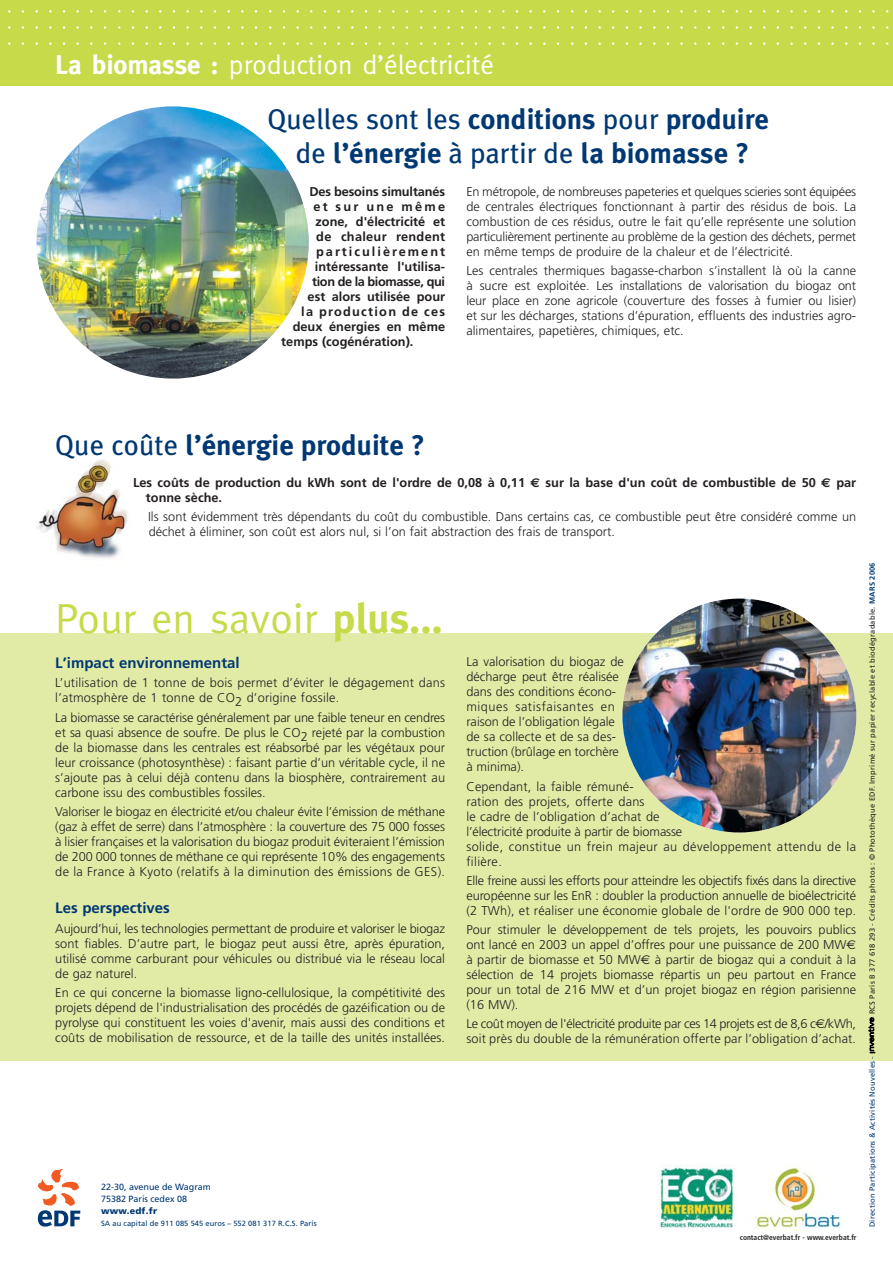
<style>
.page{position:relative;width:893px;height:1262px;background:#fff}
.page>*{position:absolute;margin:0;border:0;box-sizing:border-box;transform-origin:0 0}
.t1{font:42px "Meta";color:#c7db4a}
.t2{font:700 28.5px/34.2px "Meta Plus";color:#003874;text-align:center}
.t3{font:27px "Meta";color:#fff}
.t4{font:700 15px "Frutiger";color:#003874}
.t5{font:300 12.75px/15px "Frutiger";color:#231f20;text-align:justify}
.t6{font:700 12.75px/15px "Frutiger";color:#231f20}
.t7{font:700 12.75px "Frutiger";letter-spacing:-.03em;color:#231f20}
.t8{font:700 12.75px "Frutiger";letter-spacing:.1em;color:#231f20}
.t9{font:700 12.75px "Frutiger";letter-spacing:.02em;color:#231f20}
.t10{font:700 12.75px "Frutiger";letter-spacing:.155em;color:#231f20}
.t11{font:700 12.75px "Frutiger";letter-spacing:.18em;color:#231f20}
.t12{font:9px/12px "Frutiger";color:#003874}
.t13{font:900 9px "Frutiger";letter-spacing:.025em;color:#003874}
.t14{font:7.5px "Frutiger";letter-spacing:.03em;color:#231f20}
.t15{font:7.5px "Frutiger";letter-spacing:.01em;color:#003874}
.t16{font:7.5px "Frutiger";letter-spacing:.03em;color:#003874}
.t17{font:700 condensed 7.5px "Frutiger";color:#231f20}
.s1{font-weight:700}
.s2{font-weight:400}
.s3{font-family:"Euro Sans"}
.s4{font-family:"Euro Sans";font-weight:400}
.s5{font-weight:700;color:#003874}
</style>
<div class="page">
<img style="left:657px;top:1164px;width:79px;height:65px">
<img style="left:755px;top:1164px;width:87px;height:66px">
<svg style="left:38px;top:1169px;width:42px;height:57px"></svg>
<div style="left:0;top:0;width:892px;height:85px;background:#c7db4a"></div>
<div style="left:0;top:633px;width:892px;height:428px;background:#e1eba6"></div>
<img style="left:37px;top:460px;width:91px;height:99px">
<img style="left:622px;top:598px;width:234px;height:234px;border-radius:50%">
<img style="left:37px;top:106px;width:272px;height:272px;border-radius:50%">
<svg style="left:868px;top:1017px;width:7px;height:36px"></svg>
<h3 class="t3" style="left:55px;top:55px;width:440px"><span class="s1">La biomasse :</span> production d’électricité</h3>
<h2 class="t2" style="left:267px;top:103px;width:503px"><span class="s2">Quelles sont les</span> conditions <span class="s2">pour</span> produire <span class="s2">de</span> l’énergie <span class="s2">à partir de</span> la biomasse ?</h2>
<p class="t6" style="left:309px;top:185px;width:137px">Des besoins simultanés</p>
<p class="t11" style="left:313px;top:201px;width:133px">et sur une même</p>
<p class="t6" style="left:315px;top:215px;width:131px">zone, d'électricité et</p>
<p class="t9" style="left:316px;top:231px;width:130px">de chaleur rendent</p>
<p class="t10" style="left:316px;top:246px;width:130px">particulièrement</p>
<p class="t6" style="left:315px;top:260px;width:132px">intéressante l'utilisa-</p>
<p class="t7" style="left:312px;top:276px;width:134px">tion de la biomasse, qui</p>
<p class="t6" style="left:307px;top:290px;width:139px">est alors utilisée pour</p>
<p class="t8" style="left:301px;top:306px;width:145px">la production de ces</p>
<p class="t6" style="left:293px;top:320px;width:154px">deux énergies en même</p>
<p class="t6" style="left:281px;top:335px;width:134px">temps (cogénération).</p>
<p class="t5" style="left:466px;top:185px;width:391px">En métropole, de nombreuses papeteries et quelques scieries sont équipées de centrales électriques fonctionnant à partir des résidus de bois. La combustion de ces résidus, outre le fait qu’elle représente une solution particulièrement pertinente au problème de la gestion des déchets, permet en même temps de produire de la chaleur et de l’électricité.</p>
<p class="t5" style="left:466px;top:264px;width:391px">Les centrales thermiques bagasse-charbon s’installent là où la canne à sucre est exploitée. Les installations de valorisation du biogaz ont leur place en zone agricole (couverture des fosses à fumier ou lisier) et sur les décharges, stations d’épuration, effluents des industries agro&shy;alimentaires, papetières, chimiques, etc.</p>
<h2 class="t2" style="left:55px;top:429px;width:371px"><span class="s2">Que coûte</span> l’énergie produite ?</h2>
<p class="t6" style="left:146px;top:476px;width:711px;text-indent:-13px">Les coûts de production du kWh sont de l'ordre de 0,08 à 0,11 <span class="s3">€</span> sur la base d'un coût de combustible de 50 <span class="s3">€</span> par tonne sèche.</p>
<p class="t5" style="left:148px;top:510px;width:709px">Ils sont évidemment très dépendants du coût du combustible. Dans certains cas, ce combustible peut être considéré comme un déchet à éliminer, son coût est alors nul, si l’on fait abstraction des frais de transport.</p>
<h1 class="t1" style="left:55px;top:603px;width:389px">Pour en savoir <span class="s1">plus...</span></h1>
<p class="t4" style="left:55px;top:656px;width:186px">L’impact environnemental</p>
<p class="t5" style="left:55px;top:676px;width:391px">L’utilisation de 1 tonne de bois permet d’éviter le dégagement dans l’atmosphère de 1 tonne de CO2 d’origine fossile.</p>
<p class="t5" style="left:55px;top:710px;width:391px">La biomasse se caractérise généralement par une faible teneur en cendres et sa quasi absence de soufre. De plus le CO2 rejeté par la combustion de la biomasse dans les centrales est réabsorbé par les végétaux pour leur croissance (photosynthèse) : faisant partie d’un véritable cycle, il ne s’ajoute pas à celui déjà contenu dans la biosphère, contrairement au carbone issu des combustibles fossiles.</p>
<p class="t5" style="left:55px;top:805px;width:391px">Valoriser le biogaz en électricité et/ou chaleur évite l’émission de méthane (gaz à effet de serre) dans l’atmosphère : la couverture des 75 000 fosses à lisier françaises et la valorisation du biogaz produit éviteraient l’émission de 200 000 tonnes de méthane ce qui représente 10% des engagements de la France à Kyoto (relatifs à la diminution des émissions de GES).</p>
<p class="t4" style="left:55px;top:902px;width:116px">Les perspectives</p>
<p class="t5" style="left:55px;top:921px;width:391px">Aujourd’hui, les technologies permettant de produire et valoriser le biogaz sont fiables. D’autre part, le biogaz peut aussi être, après épuration, utilisé comme carburant pour véhicules ou distribué via le réseau local de gaz naturel.</p>
<p class="t5" style="left:55px;top:985px;width:391px">En ce qui concerne la biomasse ligno-cellulosique, la compétitivité des projets dépend de l'industrialisation des procédés de gazéification ou de pyrolyse qui constituent les voies d'avenir, mais aussi des conditions et coûts de mobilisation de ressource, et de la taille des unités installées.</p>
<p class="t5" style="left:466px;top:655px;width:159px;text-align:left">La valorisation du biogaz de décharge peut être réalisée dans des conditions écono&shy;miques satisfaisantes en raison de l’obligation légale de sa collecte et de sa des&shy;truction (brûlage en torchère à minima).</p>
<p class="t5" style="left:466px;top:779px;width:391px;text-align:left">Cependant, la faible rémuné-<br>ration des projets, offerte dans<br>le cadre de l’obligation d’achat de<br>l’électricité produite à partir de biomasse<br>solide, constitue un frein majeur au développement attendu de la filière.</p>
<p class="t5" style="left:466px;top:874px;width:391px">Elle freine aussi les efforts pour atteindre les objectifs fixés dans la directive européenne sur les EnR : doubler la production annuelle de bioélectricité (2 TWh), et réaliser une économie globale de l'ordre de 900 000 tep.</p>
<p class="t5" style="left:466px;top:923px;width:391px">Pour stimuler le développement de tels projets, les pouvoirs publics ont lancé en 2003 un appel d’offres pour une puissance de 200 MW<span class="s4">€ </span>à partir de biomasse et 50 MW<span class="s4">€</span> à partir de biogaz qui a conduit à la sélection de 14 projets biomasse répartis un peu partout en France pour un total de 216 MW et d’un projet biogaz en région parisienne (16 MW).</p>
<p class="t5" style="left:466px;top:1017px;width:391px">Le coût moyen de l'électricité produite par ces 14 projets est de 8,6 c<span class="s4">€</span>/kWh, soit près du double de la rémunération offerte par l’obligation d’achat.</p>
<p class="t12" style="left:101px;top:1182px;width:111px">22-30, avenue de Wagram<br>75382 Paris cedex 08</p>
<p class="t13" style="left:101px;top:1207px;width:57px">www.edf.fr</p>
<p class="t15" style="left:101px;top:1220px;width:217px">SA au capital de 911 085 545 euros – 552 081 317 R.C.S. Paris</p>
<p class="t17" style="left:739px;top:1234px;width:118px">contact@everbat.fr - www.everbat.fr</p>
<p class="t14" style="left:869px;top:1014px;width:453px;rotate:-90deg">RCS Paris B 377 618 293 - Crédits photos : © Photothèque EDF. Imprimé sur papier recyclable et biodégradable. <span class="s5">MARS 2006</span></p>
<p class="t16" style="left:869px;top:1227px;width:173px;rotate:-90deg">Direction Participations &amp; Activités Nouvelles -</p>
</div>
